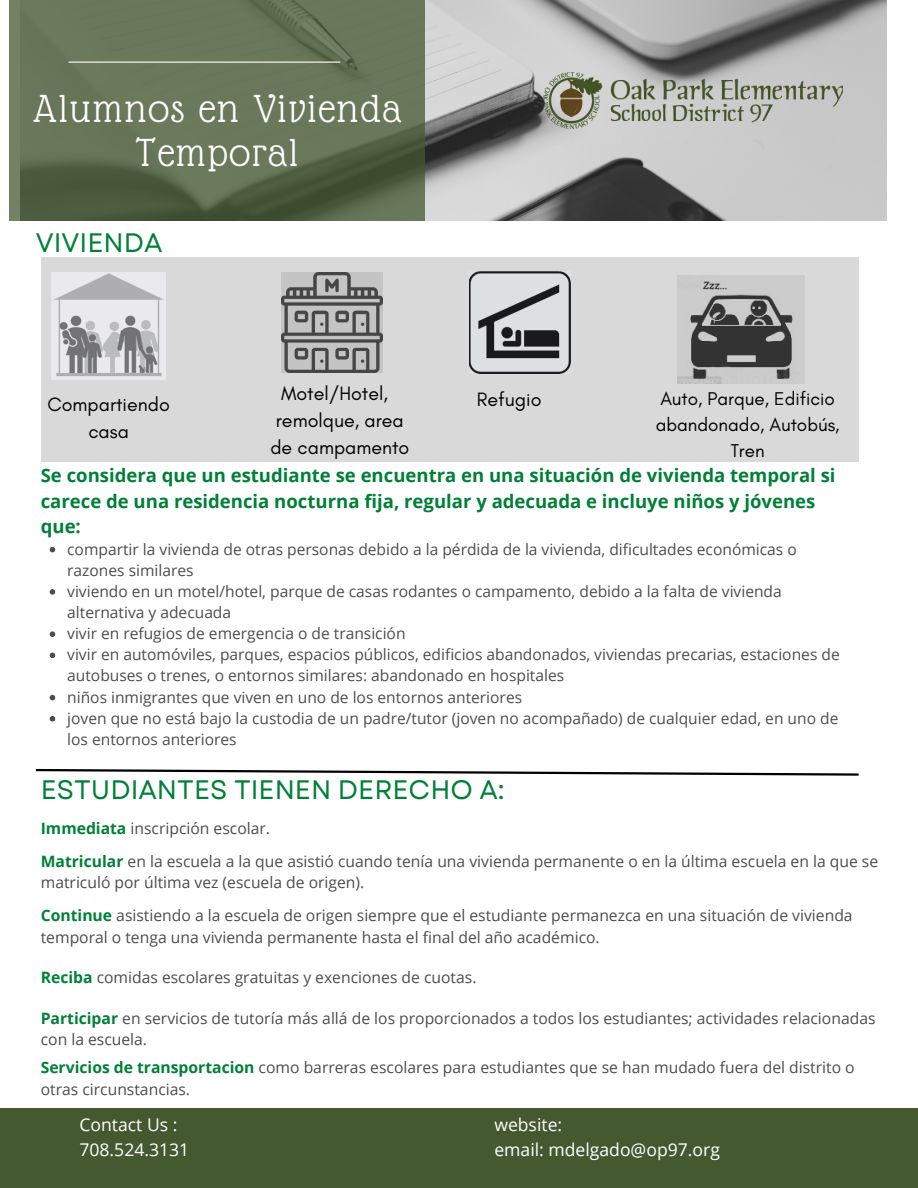
<style>
.page{position:relative;width:918px;height:1188px;background:#fff}
.page>*{position:absolute;margin:0;border:0;box-sizing:border-box;transform-origin:0 0}
.t1{font:42.6px/43.8px "Glass Antiqua";letter-spacing:.045em;color:#fff;text-align:center}
.t2{font:26.7px "Garet";color:#008037}
.t3{font:19.65px/27px "Glacial Indifference";color:#000;text-align:center}
.t4{font:18.9px/25.8px "Glacial Indifference";color:#000;text-align:center}
.t5{font:700 18.6px/25.7px "Open Sans";color:#008037}
.t6{font:17.55px "Open Sans";color:#fff}
.t7{font:15.75px/21.8px "Open Sans";color:#4d4d4d}
.t8{font:15.6px/21.1px "Open Sans";color:#4d4d4d}
.s1{font-weight:700;color:#008037}
</style>
<div class="page">
<img style="left:424px;top:0;width:463px;height:220px">
<div style="left:41px;top:257px;width:818px;height:205px;background:#d9d9d9"></div>
<div style="left:0;top:1108px;width:918px;height:80px;background:#455931"></div>
<svg style="left:9px;top:0;width:415px;height:221px;background:#617052"></svg>
<svg style="left:35px;top:768px;width:824px;height:8px"></svg>
<hr style="left:69px;top:62px;width:271px;height:1px;background:#fff">
<img style="left:544px;top:73px;width:299px;height:56px">
<img style="left:469px;top:271px;width:102px;height:102px">
<img style="left:51px;top:272px;width:115px;height:108px">
<img style="left:678px;top:275px;width:127px;height:108px">
<img style="left:282px;top:273px;width:100px;height:100px">
<svg style="left:50px;top:547px;width:5px;height:5px"></svg>
<svg style="left:50px;top:589px;width:5px;height:6px"></svg>
<svg style="left:50px;top:631px;width:5px;height:6px"></svg>
<svg style="left:50px;top:653px;width:5px;height:5px"></svg>
<svg style="left:50px;top:695px;width:5px;height:5px"></svg>
<svg style="left:50px;top:716px;width:5px;height:6px"></svg>
<p class="t1" style="left:33px;top:87px;width:370px">Alumnos en Vivienda<br>Temporal</p>
<p class="t2" style="left:36px;top:224px;width:128px">VIVIENDA</p>
<p class="t3" style="left:270px;top:380px;width:141px">Motel/Hotel, remolque, area de campamento</p>
<p class="t3" style="left:48px;top:391px;width:124px">Compartiendo casa</p>
<p class="t4" style="left:656px;top:385px;width:185px">Auto, Parque, Edificio abandonado, Autobús,<br>Tren</p>
<p class="t3" style="left:477px;top:385px;width:66px">Refugio</p>
<p class="t5" style="left:41px;top:462px;width:796px">Se considera que un estudiante se encuentra en una situación de vivienda temporal si carece de una residencia nocturna fija, regular y adecuada e incluye niños y jóvenes que:</p>
<p class="t8" style="left:67px;top:538px;width:731px">compartir la vivienda de otras personas debido a la pérdida de la vivienda, dificultades económicas o razones similares</p>
<p class="t8" style="left:67px;top:580px;width:716px">viviendo en un motel/hotel, parque de casas rodantes o campamento, debido a la falta de vivienda alternativa y adecuada</p>
<p class="t8" style="left:67px;top:623px;width:340px">vivir en refugios de emergencia o de transición</p>
<p class="t8" style="left:67px;top:644px;width:774px">vivir en automóviles, parques, espacios públicos, edificios abandonados, viviendas precarias, estaciones de autobuses o trenes, o entornos similares: abandonado en hospitales</p>
<p class="t8" style="left:67px;top:686px;width:456px">niños inmigrantes que viven en uno de los entornos anteriores</p>
<p class="t8" style="left:67px;top:707px;width:773px">joven que no está bajo la custodia de un padre/tutor (joven no acompañado) de cualquier edad, en uno de los entornos anteriores</p>
<p class="t2" style="left:41px;top:770px;width:466px">ESTUDIANTES TIENEN DERECHO A:</p>
<p class="t7" style="left:41px;top:817px;width:231px"><span class="s1">Immediata</span> inscripción escolar.</p>
<p class="t7" style="left:41px;top:850px;width:839px"><span class="s1">Matricular</span> en la escuela a la que asistió cuando tenía una vivienda permanente o en la última escuela en la que se matriculó por última vez (escuela de origen).</p>
<p class="t7" style="left:41px;top:904px;width:813px"><span class="s1">Continue</span> asistiendo a la escuela de origen siempre que el estudiante permanezca en una situación de vivienda temporal o tenga una vivienda permanente hasta el final del año académico.</p>
<p class="t7" style="left:41px;top:966px;width:437px"><span class="s1">Reciba</span> comidas escolares gratuitas y exenciones de cuotas.</p>
<p class="t7" style="left:41px;top:1007px;width:836px"><span class="s1">Participar</span> en servicios de tutoría más allá de los proporcionados a todos los estudiantes; actividades relacionadas con la escuela.</p>
<p class="t7" style="left:41px;top:1056px;width:815px"><span class="s1">Servicios de transportacion</span> como barreras escolares para estudiantes que se han mudado fuera del distrito o otras circunstancias.</p>
<p class="t6" style="left:79px;top:1113px;width:99px">Contact Us :</p>
<p class="t6" style="left:79px;top:1137px;width:111px">708.524.3131</p>
<p class="t6" style="left:494px;top:1113px;width:69px">website:</p>
<p class="t6" style="left:494px;top:1137px;width:227px">email: mdelgado@op97.org</p>
</div>
